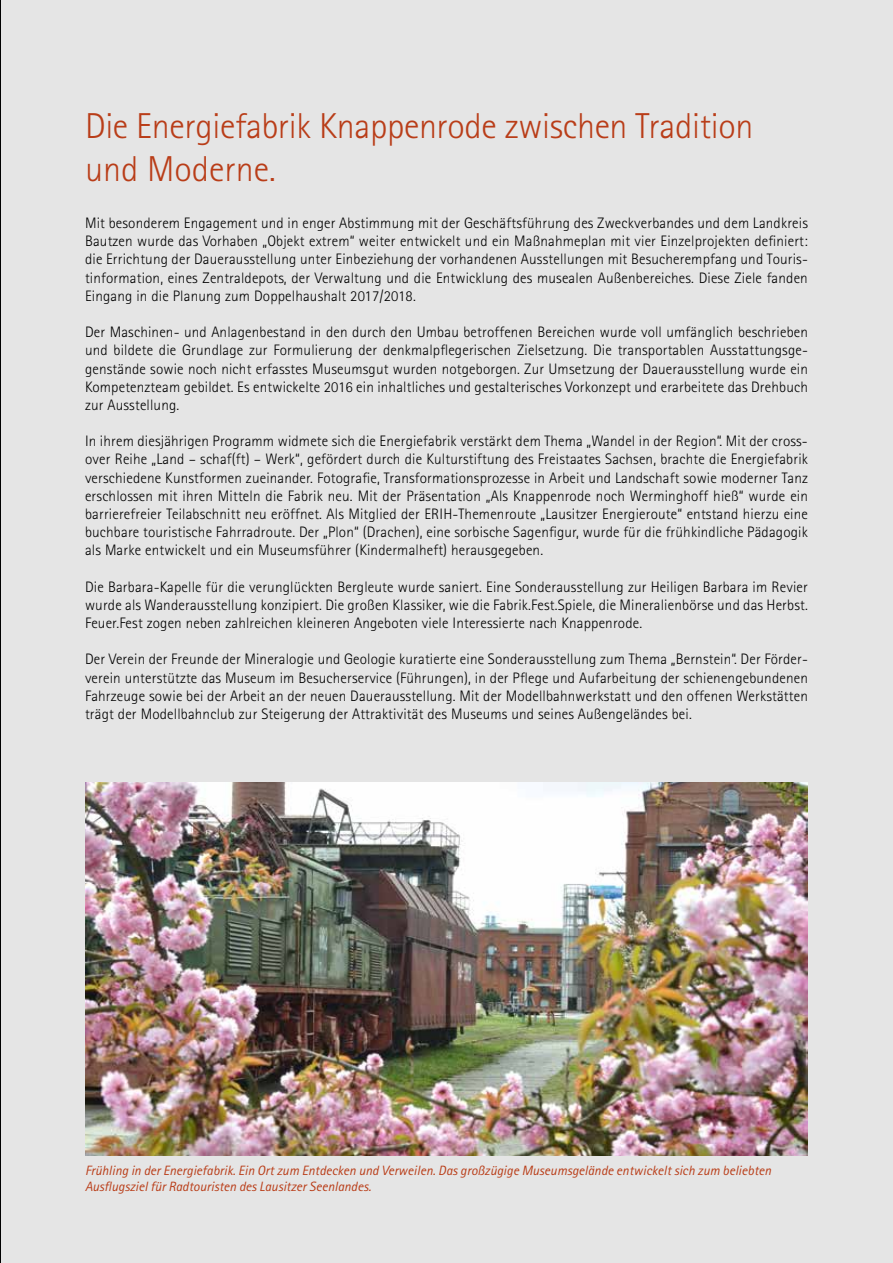
<style>
.page{position:relative;width:893px;height:1263px;background:#e5e5e5}
.page>*{position:absolute;margin:0;border:0;box-sizing:border-box;transform-origin:0 0}
.t1{font:300 36px/43.2px "Agfa Rotis Sans Serif";letter-spacing:-.01em;color:#b93d18}
.t2{font:300 15.15px/18.1px "Agfa Rotis Sans Serif";letter-spacing:.01em;color:#000;text-align:justify}
.t3{font:italic 13.5px/16.2px "Agfa Rotis Sans Serif";color:#b93d18}
</style>
<div class="page">
<hr style="left:0;top:0;width:1px;height:1263px;background:#000">
<img style="left:85px;top:782px;width:722px;height:374px">
<h1 class="t1" style="left:85px;top:104px;width:670px">Die Energiefabrik Knappenrode zwischen Tradition und Moderne.</h1>
<p class="t2" style="left:85px;top:214px;width:724px">Mit besonderem Engagement und in enger Abstimmung mit der Geschäftsführung des Zweckverbandes und dem Landkreis Bautzen wurde das Vorhaben „Objekt extrem“ weiter entwickelt und ein Maßnahmeplan mit vier Einzelprojekten definiert: die Errichtung der Dauerausstellung unter Einbeziehung der vorhandenen Ausstellungen mit Besucherempfang und Touris&shy;tinformation, eines Zentraldepots, der Verwaltung und die Entwicklung des musealen Außenbereiches. Diese Ziele fanden Eingang in die Planung zum Doppelhaushalt 2017/2018.</p>
<p class="t2" style="left:85px;top:323px;width:724px">Der Maschinen- und Anlagenbestand in den durch den Umbau betroffenen Bereichen wurde voll umfänglich beschrieben und bildete die Grundlage zur Formulierung der denkmalpflegerischen Zielsetzung. Die transportablen Ausstattungsge&shy;genstände sowie noch nicht erfasstes Museumsgut wurden notgeborgen. Zur Umsetzung der Dauerausstellung wurde ein Kompetenzteam gebildet. Es entwickelte 2016 ein inhaltliches und gestalterisches Vorkonzept und erarbeitete das Drehbuch zur Ausstellung.</p>
<p class="t2" style="left:85px;top:432px;width:724px">In ihrem diesjährigen Programm widmete sich die Energiefabrik verstärkt dem Thema „Wandel in der Region“. Mit der cross&shy;over Reihe „Land – schaf(ft) – Werk“, gefördert durch die Kulturstiftung des Freistaates Sachsen, brachte die Energiefabrik verschiedene Kunstformen zueinander. Fotografie, Transformationsprozesse in Arbeit und Landschaft sowie moderner Tanz erschlossen mit ihren Mitteln die Fabrik neu. Mit der Präsentation „Als Knappenrode noch Werminghoff hieß“ wurde ein barrierefreier Teilabschnitt neu eröffnet. Als Mitglied der ERIH-Themenroute „Lausitzer Energieroute“ entstand hierzu eine buchbare touristische Fahrradroute. Der „Plon“ (Drachen), eine sorbische Sagenfigur, wurde für die frühkindliche Pädagogik als Marke entwickelt und ein Museumsführer (Kindermalheft) herausgegeben.</p>
<p class="t2" style="left:85px;top:577px;width:724px">Die Barbara-Kapelle für die verunglückten Bergleute wurde saniert. Eine Sonderausstellung zur Heiligen Barbara im Revier wurde als Wanderausstellung konzipiert. Die großen Klassiker, wie die Fabrik.Fest.Spiele, die Mineralienbörse und das Herbst.<br>Feuer.Fest zogen neben zahlreichen kleineren Angeboten viele Interessierte nach Knappenrode.</p>
<p class="t2" style="left:85px;top:650px;width:724px">Der Verein der Freunde der Mineralogie und Geologie kuratierte eine Sonderausstellung zum Thema „Bernstein“. Der Förder&shy;verein unterstützte das Museum im Besucherservice (Führungen), in der Pflege und Aufarbeitung der schienengebundenen Fahrzeuge sowie bei der Arbeit an der neuen Dauerausstellung. Mit der Modellbahnwerkstatt und den offenen Werkstätten trägt der Modellbahnclub zur Steigerung der Attraktivität des Museums und seines Außengeländes bei.</p>
<p class="t3" style="left:85px;top:1162px;width:688px">Frühling in der Energiefabrik. Ein Ort zum Entdecken und Verweilen. Das großzügige Museumsgelände entwickelt sich zum beliebten<br>Ausflugsziel für Radtouristen des Lausitzer Seenlandes.</p>
</div>
